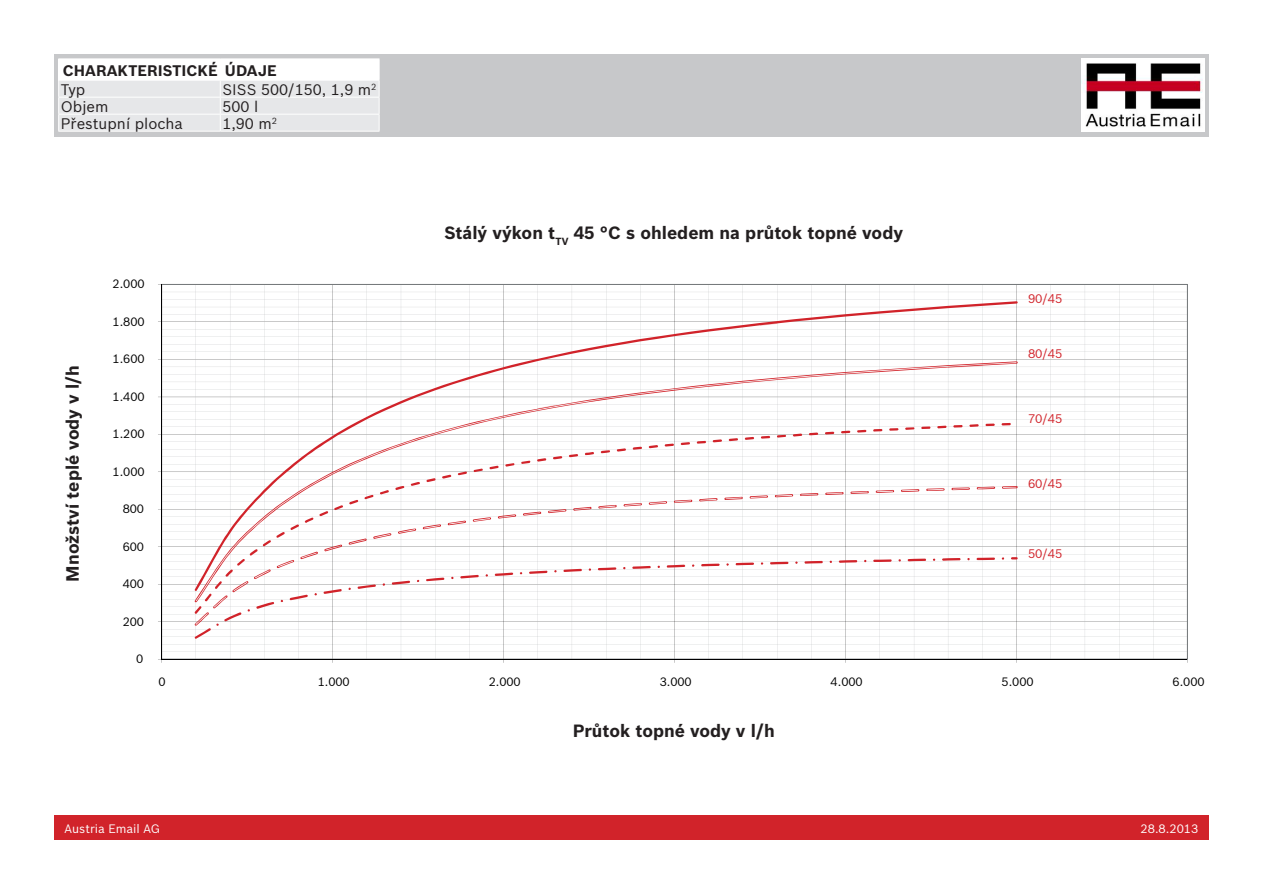
<style>
.page{position:relative;width:1263px;height:893px;background:#fff}
.page>*{position:absolute;margin:0;border:0;box-sizing:border-box;transform-origin:0 0}
.t1{font:700 17.4px "Bosch Sans";color:#231f20}
.t2{font:15px "Bosch Sans";color:#231f20}
.t3{font:700 15px "Bosch Sans";color:#231f20}
.t4{font:12.15px "Bosch Sans";letter-spacing:-.005em;color:#d1232a}
.t5{font:12px "Bosch Sans";color:#fff}
.t6{font:11.85px "Bosch Sans";letter-spacing:-.005em;color:#000001}
</style>
<div class="page">
<svg style="left:158px;top:284px;width:1029px;height:379px"></svg>
<svg style="left:194px;top:301px;width:824px;height:60px"></svg>
<svg style="left:194px;top:361px;width:824px;height:125px"></svg>
<svg style="left:194px;top:423px;width:817px;height:63px"></svg>
<svg style="left:194px;top:486px;width:824px;height:71px"></svg>
<svg style="left:194px;top:557px;width:824px;height:82px"></svg>
<div style="left:54px;top:815px;width:1155px;height:25px;background:#d1232a"></div>
<div style="left:54px;top:54px;width:1155px;height:82px;background:#c7c8ca"></div>
<img style="left:1081px;top:58px;width:124px;height:74px">
<svg style="left:58px;top:59px;width:322px;height:72px;background:#eeeff0"></svg>
<hr style="left:58px;top:131px;width:162px;height:1px;background:#fff">
<hr style="left:220px;top:131px;width:159px;height:1px;background:#fff">
<p class="t3" style="left:63px;top:61px;width:215px">CHARAKTERISTICKÉ ÚDAJE</p>
<p class="t2" style="left:61px;top:80px;width:26px">Typ</p>
<p class="t2" style="left:222px;top:80px;width:156px">SISS 500/150, 1,9 m<sup>2</sup></p>
<p class="t2" style="left:61px;top:97px;width:49px">Objem</p>
<p class="t2" style="left:222px;top:97px;width:37px">500 l</p>
<p class="t2" style="left:61px;top:114px;width:123px">Přestupní plocha</p>
<p class="t2" style="left:222px;top:114px;width:56px">1,90 m<sup>2</sup></p>
<p class="t6" style="left:113px;top:277px;width:34px">2.000</p>
<p class="t6" style="left:113px;top:314px;width:34px">1.800</p>
<p class="t1" style="left:62px;top:582px;width:218px;rotate:-90deg">Množství teplé vody v l/h</p>
<p class="t6" style="left:113px;top:352px;width:34px">1.600</p>
<p class="t6" style="left:113px;top:389px;width:34px">1.400</p>
<p class="t6" style="left:113px;top:427px;width:34px">1.200</p>
<p class="t6" style="left:113px;top:464px;width:34px">1.000</p>
<p class="t6" style="left:123px;top:502px;width:23px">800</p>
<p class="t6" style="left:123px;top:539px;width:23px">600</p>
<p class="t6" style="left:123px;top:577px;width:23px">400</p>
<p class="t6" style="left:123px;top:614px;width:23px">200</p>
<p class="t6" style="left:136px;top:651px;width:9px">0</p>
<p class="t1" style="left:444px;top:222px;width:460px">Stálý výkon t<sub>TV</sub> 45 °C s ohledem na průtok topné vody</p>
<p class="t4" style="left:1028px;top:291px;width:36px">90/45</p>
<p class="t4" style="left:1028px;top:346px;width:36px">80/45</p>
<p class="t4" style="left:1028px;top:411px;width:36px">70/45</p>
<p class="t4" style="left:1028px;top:476px;width:36px">60/45</p>
<p class="t4" style="left:1028px;top:546px;width:36px">50/45</p>
<p class="t6" style="left:158px;top:674px;width:9px">0</p>
<p class="t6" style="left:318px;top:674px;width:34px">1.000</p>
<p class="t6" style="left:489px;top:674px;width:34px">2.000</p>
<p class="t6" style="left:660px;top:674px;width:34px">3.000</p>
<p class="t6" style="left:831px;top:674px;width:34px">4.000</p>
<p class="t6" style="left:1001px;top:674px;width:34px">5.000</p>
<p class="t6" style="left:1172px;top:674px;width:34px">6.000</p>
<p class="t1" style="left:573px;top:719px;width:204px">Průtok topné vody v l/h</p>
<p class="t5" style="left:65px;top:821px;width:97px">Austria Email AG</p>
<p class="t5" style="left:1140px;top:821px;width:59px">28.8.2013</p>
</div>
